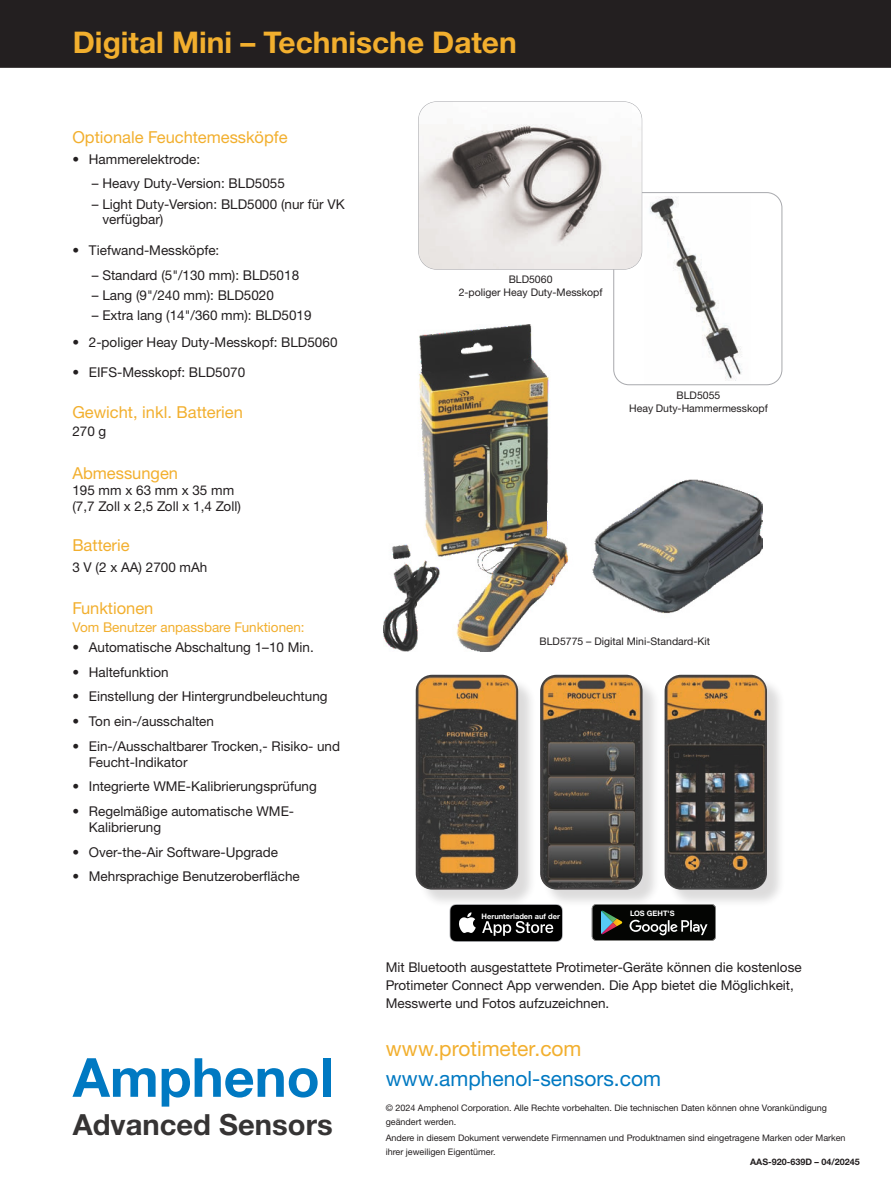
<style>
.page{position:relative;width:891px;height:1188px;background:#fff}
.page>*{position:absolute;margin:0;border:0;box-sizing:border-box;transform-origin:0 0}
.t1{font:700 54px "Helvetica Neue LTW1 G";color:#0079c2}
.t2{font:700 29.85px "Helvetica Neue LTW1 G";color:#f2af2e}
.t3{font:700 29.1px "Helvetica Neue LTW1 G";color:#363434}
.t4{font:21px "Helvetica Neue LTW1 G";color:#0079c2}
.t5{font:21px "Helvetica Neue LTW1 G";color:#f2af2e}
.t6{font:16.5px "Helvetica Neue LTW1 G";color:#f2af2e}
.t7{font:13.5px/15.8px "Helvetica Neue LTW1 G";color:#231f20}
.t8{font:13.5px "Helvetica Neue LTW1 G";color:#f2af2e}
.t9{font:10.5px "Helvetica Neue LTW1 G";color:#231f20}
.t10{font:9px/13.5px "Helvetica Neue LTW1 G";color:#231f20}
.t11{font:700 9px "Helvetica Neue LTW1 G";color:#231f20}
.t12{font:700 7.5px "Helvetica Neue LTW1 G";color:#fff}
</style>
<div class="page">
<img style="left:384px;top:385px;width:378px;height:266px">
<div style="left:0;top:0;width:891px;height:69px;background:#231f20"></div>
<hr style="left:0;top:68px;width:891px;height:2px;background:#fff">
<div style="left:418px;top:677px;width:119px;height:231px;background:#231f20;opacity:.16"></div>
<img style="left:416px;top:675px;width:102px;height:215px">
<div style="left:542px;top:677px;width:119px;height:231px;background:#231f20;opacity:.16"></div>
<img style="left:540px;top:675px;width:103px;height:215px">
<div style="left:667px;top:677px;width:119px;height:231px;background:#231f20;opacity:.16"></div>
<img style="left:665px;top:675px;width:102px;height:215px">
<svg style="left:418px;top:101px;width:365px;height:284px"></svg>
<img style="left:419px;top:102px;width:223px;height:167px">
<svg style="left:592px;top:904px;width:124px;height:37px;background:#272a28"></svg>
<svg style="left:450px;top:904px;width:113px;height:38px;background:#2b2b2b"></svg>
<p class="t2" style="left:73px;top:24px;width:445px">Digital Mini – Technische Daten</p>
<p class="t6" style="left:72px;top:127px;width:217px">Optionale Feuchtemessköpfe</p>
<p class="t7" style="left:72px;top:151px;width:129px">• Hammerelektrode:</p>
<p class="t7" style="left:92px;top:176px;width:195px">– Heavy Duty-Version: BLD5055</p>
<p class="t7" style="left:102px;top:196px;width:244px;text-indent:-10px">– Light Duty-Version: BLD5000 (nur für VK verfügbar)</p>
<p class="t7" style="left:72px;top:242px;width:149px">• Tiefwand-Messköpfe:</p>
<p class="t7" style="left:92px;top:267px;width:209px">– Standard (5"/130 mm): BLD5018</p>
<p class="t7" style="left:92px;top:287px;width:184px">– Lang (9"/240 mm): BLD5020</p>
<p class="t7" style="left:92px;top:308px;width:221px">– Extra lang (14"/360 mm): BLD5019</p>
<p class="t7" style="left:72px;top:334px;width:267px">• 2-poliger Heay Duty-Messkopf: BLD5060</p>
<p class="t7" style="left:72px;top:365px;width:174px">• EIFS-Messkopf: BLD5070</p>
<p class="t6" style="left:72px;top:402px;width:172px">Gewicht, inkl. Batterien</p>
<p class="t7" style="left:72px;top:423px;width:36px">270 g</p>
<p class="t6" style="left:72px;top:463px;width:107px">Abmessungen</p>
<p class="t7" style="left:72px;top:482px;width:170px">195 mm x 63 mm x 35 mm (7,7 Zoll x 2,5 Zoll x 1,4 Zoll)</p>
<p class="t6" style="left:72px;top:535px;width:59px">Batterie</p>
<p class="t7" style="left:72px;top:559px;width:137px">3 V (2 x AA) 2700 mAh</p>
<p class="t6" style="left:72px;top:598px;width:83px">Funktionen</p>
<p class="t8" style="left:72px;top:619px;width:234px">Vom Benutzer anpassbare Funktionen:</p>
<p class="t7" style="left:72px;top:639px;width:243px">• Automatische Abschaltung 1–10 Min.</p>
<p class="t7" style="left:72px;top:664px;width:98px">• Haltefunktion</p>
<p class="t7" style="left:72px;top:689px;width:257px">• Einstellung der Hintergrundbeleuchtung</p>
<p class="t7" style="left:72px;top:713px;width:143px">• Ton ein-/ausschalten</p>
<p class="t7" style="left:89px;top:738px;width:253px;text-indent:-16px">• Ein-/Ausschaltbarer Trocken,- Risiko- und<br>Feucht-Indikator</p>
<p class="t7" style="left:72px;top:779px;width:246px">• Integrierte WME-Kalibrierungsprüfung</p>
<p class="t7" style="left:89px;top:803px;width:207px;text-indent:-16px">• Regelmäßige automatische WME-<br>Kalibrierung</p>
<p class="t7" style="left:72px;top:844px;width:207px">• Over-the-Air Software-Upgrade</p>
<p class="t7" style="left:72px;top:869px;width:229px">• Mehrsprachige Benutzeroberfläche</p>
<p class="t1" style="left:73px;top:1044px;width:262px">Amphenol</p>
<p class="t3" style="left:73px;top:1107px;width:261px">Advanced Sensors</p>
<p class="t9" style="left:509px;top:272px;width:45px">BLD5060</p>
<p class="t9" style="left:459px;top:286px;width:145px">2-poliger Heay Duty-Messkopf</p>
<p class="t9" style="left:677px;top:388px;width:45px">BLD5055</p>
<p class="t9" style="left:629px;top:402px;width:140px">Heay Duty-Hammermesskopf</p>
<p class="t9" style="left:540px;top:635px;width:172px">BLD5775 – Digital Mini-Standard-Kit</p>
<p class="t12" style="left:482px;top:911px;width:80px">Herunterladen auf der</p>
<p class="t12" style="left:630px;top:908px;width:46px">LOS GEHT'S</p>
<p class="t7" style="left:386px;top:958px;width:418px;line-height:18px">Mit Bluetooth ausgestattete Protimeter-Geräte können die kostenlose<br>Protimeter Connect App verwenden. Die App bietet die Möglichkeit,<br>Messwerte und Fotos aufzuzeichnen.</p>
<p class="t5" style="left:386px;top:1036px;width:197px">www.protimeter.com</p>
<p class="t4" style="left:386px;top:1066px;width:277px">www.amphenol-sensors.com</p>
<p class="t10" style="left:386px;top:1101px;width:443px">© 2024 Amphenol Corporation. Alle Rechte vorbehalten. Die technischen Daten können ohne Vorankündigung geändert werden.</p>
<p class="t10" style="left:386px;top:1131px;width:461px">Andere in diesem Dokument verwendete Firmennamen und Produktnamen sind eingetragene Marken oder Marken ihrer jeweiligen Eigentümer.</p>
<p class="t11" style="left:750px;top:1157px;width:111px">AAS-920-639D – 04/20245</p>
</div>
